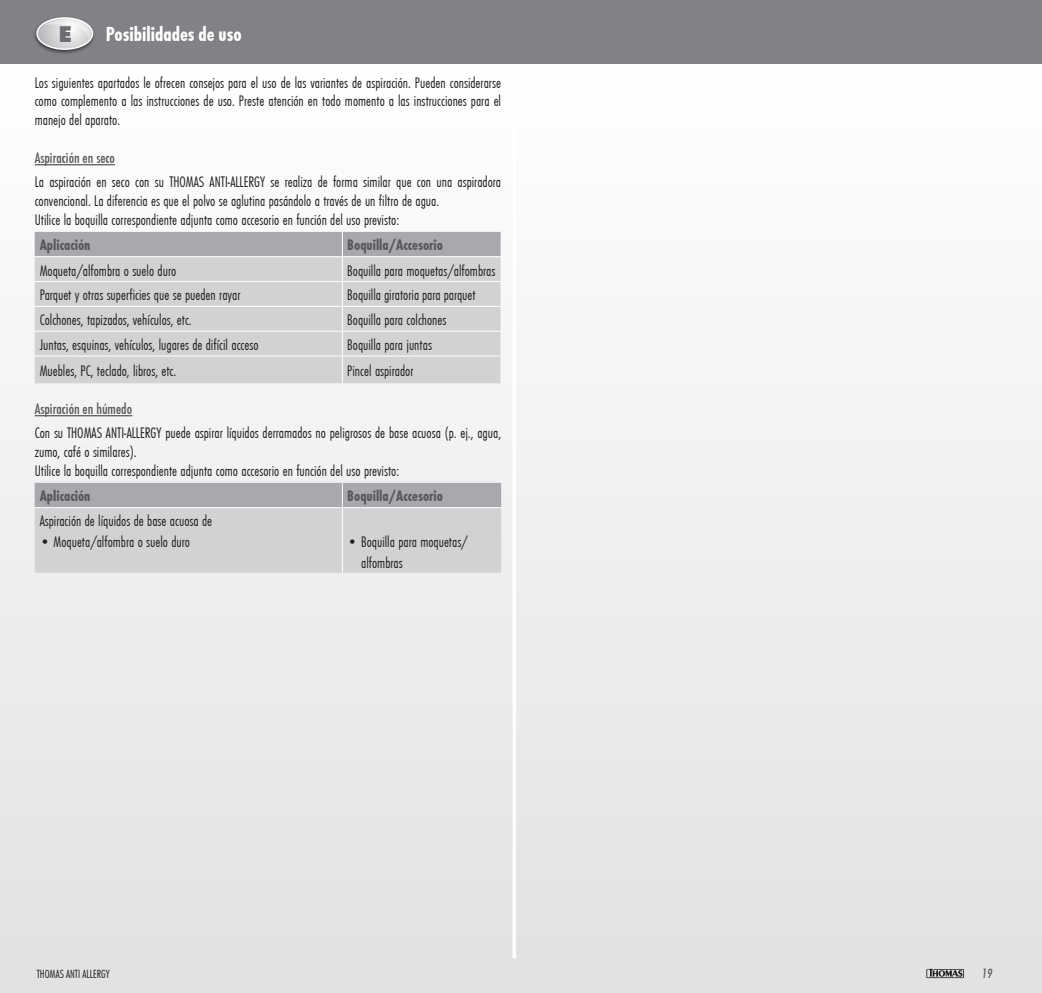
<style>
.page{position:relative;width:1042px;height:993px;background:#fff}
.page>*{position:absolute;margin:0;border:0;box-sizing:border-box;transform-origin:0 0}
.t1{font:800 23.62px "Function";color:#6c6d70}
.t2{font:700 21px "Futura Con";color:#fff}
.t3{font:300 15.75px/18.9px "Futura Con";color:#231f20}
.t4{font:700 15.75px "Futura Con";color:#57585a}
.t5{font:500 15.75px "Futura Con";color:#57585a}
.t6{font:italic 500 14px "Futura Con";color:#57585a}
.t7{font:300 12.25px "Futura Con";color:#231f20}
</style>
<div class="page">
<div style="left:0;top:63px;width:1042px;height:929px;background:linear-gradient(to bottom,#fefefe,#e0e1e3)"></div>
<div style="left:0;top:0;width:1042px;height:63px;background:#808285"></div>
<hr style="left:35px;top:164px;width:80px;height:1px;background:#57585a">
<hr style="left:35px;top:415px;width:97px;height:1px;background:#57585a">
<svg style="left:35px;top:232px;width:467px;height:151px;background:#cccccf"></svg>
<hr style="left:35px;top:355px;width:307px;height:1px;background:#fff">
<hr style="left:342px;top:355px;width:159px;height:1px;background:#fff">
<svg style="left:35px;top:482px;width:466px;height:90px;background:#c6c7c9"></svg>
<hr style="left:35px;top:507px;width:307px;height:1px;background:#fff">
<hr style="left:342px;top:507px;width:159px;height:1px;background:#fff">
<hr style="left:342px;top:508px;width:1px;height:64px;background:#fff">
<div style="left:33px;top:15px;width:63px;height:39px;background:#231f20;opacity:.75"></div>
<div style="left:36px;top:17px;width:57px;height:33px;border:1px solid #fff;border-radius:50%"></div>
<svg style="left:37px;top:18px;width:55px;height:31px;background:#cdced0"></svg>
<svg style="left:926px;top:968px;width:38px;height:9px"></svg>
<hr style="left:512px;top:74px;width:4px;height:883px;background:#fff">
<p class="t1" style="left:59px;top:20px;width:15px">E</p>
<p class="t2" style="left:106px;top:19px;width:137px">Posibilidades de uso</p>
<p class="t3" style="left:35px;top:72px;width:468px;text-align:justify">Los siguientes apartados le ofrecen consejos para el uso de las variantes de aspiración. Pueden considerarse como complemento a las instrucciones de uso. Preste atención en todo momento a las instrucciones para el manejo del aparato.</p>
<p class="t5" style="left:35px;top:147px;width:82px">Aspiración en seco</p>
<p class="t3" style="left:35px;top:172px;width:468px">La aspiración en seco con su THOMAS ANTI-ALLERGY se realiza de forma similar que con una aspiradora convencional. La diferencia es que el polvo se aglutina pasándolo a través de un filtro de agua.</p>
<p class="t3" style="left:35px;top:209px;width:366px">Utilice la boquilla correspondiente adjunta como accesorio en función del uso previsto:</p>
<p class="t4" style="left:40px;top:234px;width:52px">Aplicación</p>
<p class="t4" style="left:347px;top:234px;width:97px">Boquilla/Accesorio</p>
<p class="t3" style="left:40px;top:260px;width:138px">Moqueta/alfombra o suelo duro</p>
<p class="t3" style="left:347px;top:260px;width:150px">Boquilla para moquetas/alfombras</p>
<p class="t3" style="left:40px;top:285px;width:202px">Parquet y otras superficies que se pueden rayar</p>
<p class="t3" style="left:347px;top:285px;width:130px">Boquilla giratoria para parquet</p>
<p class="t3" style="left:40px;top:310px;width:153px">Colchones, tapizados, vehículos, etc.</p>
<p class="t3" style="left:347px;top:310px;width:101px">Boquilla para colchones</p>
<p class="t3" style="left:40px;top:335px;width:220px">Juntas, esquinas, vehículos, lugares de difícil acceso</p>
<p class="t3" style="left:347px;top:335px;width:86px">Boquilla para juntas</p>
<p class="t3" style="left:40px;top:361px;width:138px">Muebles, PC, teclado, libros, etc.</p>
<p class="t3" style="left:347px;top:361px;width:68px">Pincel aspirador</p>
<p class="t5" style="left:35px;top:398px;width:99px">Aspiración en húmedo</p>
<p class="t3" style="left:35px;top:422px;width:468px">Con su THOMAS ANTI-ALLERGY puede aspirar líquidos derramados no peligrosos de base acuosa (p. ej., agua, zumo, café o similares).</p>
<p class="t3" style="left:35px;top:460px;width:366px">Utilice la boquilla correspondiente adjunta como accesorio en función del uso previsto:</p>
<p class="t4" style="left:40px;top:485px;width:52px">Aplicación</p>
<p class="t4" style="left:347px;top:485px;width:97px">Boquilla/Accesorio</p>
<p class="t3" style="left:40px;top:510px;width:174px">Aspiración de líquidos de base acuosa de</p>
<p class="t3" style="left:40px;top:531px;width:152px">• Moqueta/alfombra o suelo duro</p>
<p class="t3" style="left:361px;top:530px;width:108px;line-height:21px;text-indent:-14px">• Boquilla para moquetas/ alfombras</p>
<p class="t7" style="left:37px;top:965px;width:74px">THOMAS ANTI ALLERGY</p>
<p class="t6" style="left:982px;top:963px;width:12px">19</p>
</div>
